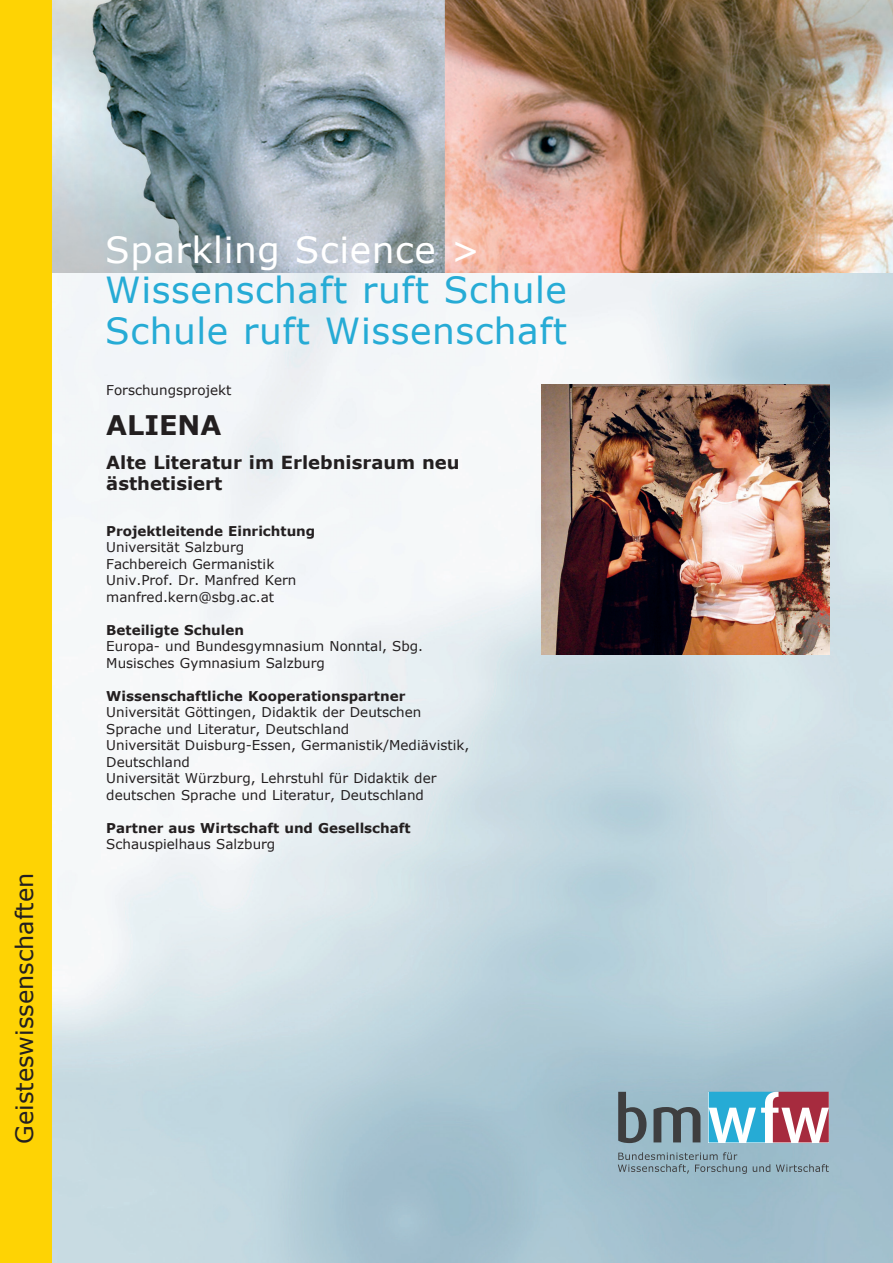
<style>
.page{position:relative;width:893px;height:1263px;background:#fff}
.page>*{position:absolute;margin:0;border:0;box-sizing:border-box;transform-origin:0 0}
.t1{font:36px/40.5px "Verdana";letter-spacing:.015em;color:#26abd5}
.t2{font:36px "Verdana";letter-spacing:.015em;color:#fff}
.t3{font:700 27px "Verdana";color:#231f20}
.t4{font:24px "Verdana";color:#231f20}
.t5{font:700 18px/21px "Verdana";color:#231f20}
.t6{font:13.5px/16.5px "Verdana";color:#231f20}
.t7{font:700 13.5px "Verdana";color:#231f20}
</style>
<div class="page">
<img style="left:51px;top:273px;width:842px;height:990px">
<svg style="left:618px;top:1092px;width:28px;height:51px"></svg>
<svg style="left:653px;top:1107px;width:47px;height:35px"></svg>
<svg style="left:709px;top:1092px;width:120px;height:50px"></svg>
<svg style="left:618px;top:1152px;width:129px;height:22px"></svg>
<svg style="left:753px;top:1164px;width:17px;height:8px"></svg>
<svg style="left:776px;top:1164px;width:53px;height:8px"></svg>
<img style="left:51px;top:0;width:842px;height:273px">
<div style="left:0;top:0;width:51px;height:1263px;background:#fed304"></div>
<img style="left:541px;top:385px;width:288px;height:269px">
<h3 class="t4" style="left:8px;top:1144px;width:272px;rotate:-90deg">Geisteswissenschaften</h3>
<h1 class="t2" style="left:105px;top:225px;width:377px">Sparkling Science &gt;</h1>
<h1 class="t1" style="left:105px;top:269px;width:463px">Wissenschaft ruft Schule<br>Schule ruft Wissenschaft</h1>
<p class="t6" style="left:106px;top:382px;width:127px">Forschungsprojekt</p>
<h2 class="t3" style="left:106px;top:406px;width:117px">ALIENA</h2>
<h3 class="t5" style="left:106px;top:451px;width:355px">Alte Literatur im Erlebnisraum neu ästhetisiert</h3>
<p class="t7" style="left:106px;top:521px;width:211px">Projektleitende Einrichtung</p>
<p class="t6" style="left:106px;top:539px;width:192px">Universität Salzburg<br>Fachbereich Germanistik<br>Univ.Prof. Dr. Manfred Kern manfred.kern@sbg.ac.at</p>
<p class="t7" style="left:106px;top:620px;width:139px">Beteiligte Schulen</p>
<p class="t6" style="left:106px;top:638px;width:318px">Europa- und Bundesgymnasium Nonntal, Sbg.<br>Musisches Gymnasium Salzburg</p>
<p class="t7" style="left:106px;top:686px;width:301px">Wissenschaftliche Kooperationspartner</p>
<p class="t6" style="left:106px;top:704px;width:365px">Universität Göttingen, Didaktik der Deutschen Sprache und Literatur, Deutschland<br>Universität Duisburg-Essen, Germanistik/Mediävistik, Deutschland<br>Universität Würzburg, Lehrstuhl für Didaktik der deutschen Sprache und Literatur, Deutschland</p>
<p class="t7" style="left:106px;top:818px;width:306px">Partner aus Wirtschaft und Gesellschaft</p>
<p class="t6" style="left:106px;top:836px;width:171px">Schauspielhaus Salzburg</p>
</div>
